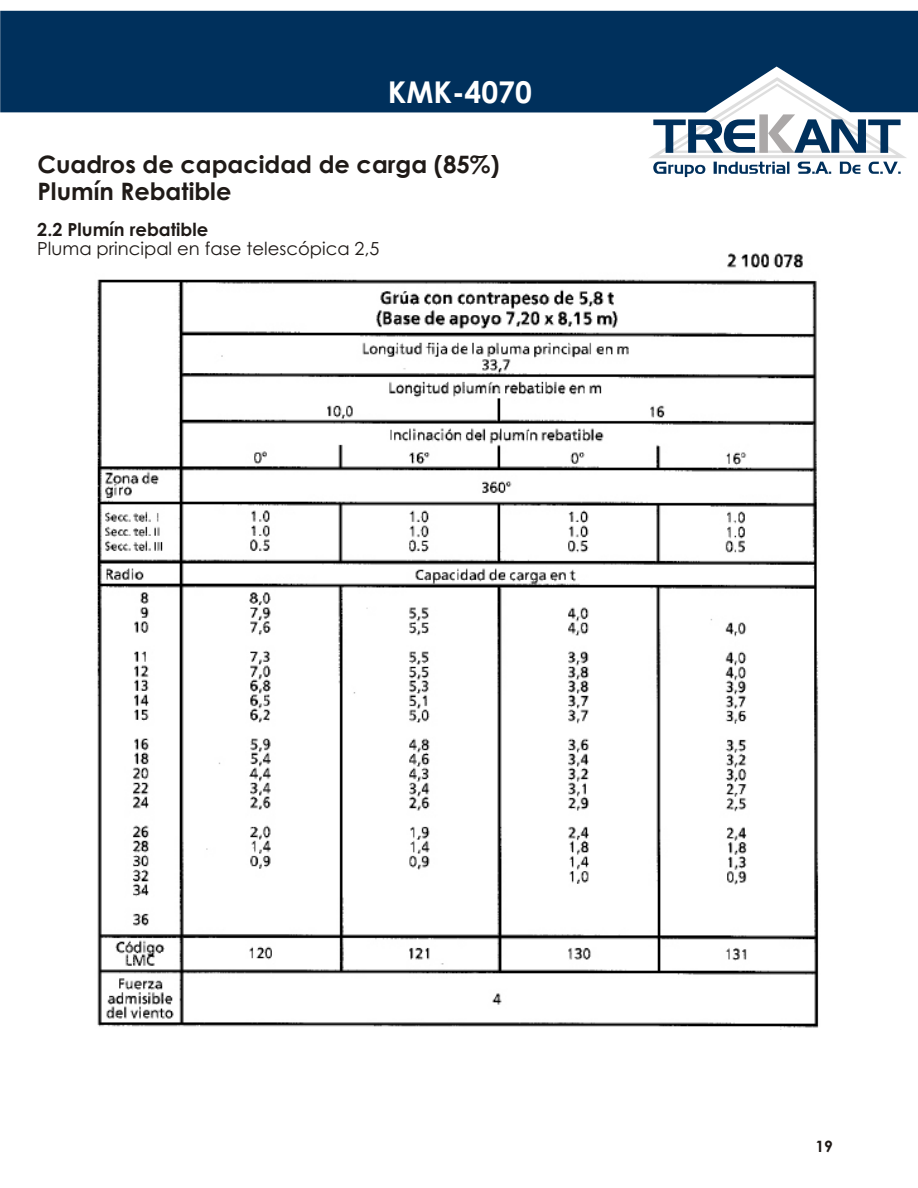
<style>
.page{position:relative;width:918px;height:1188px;background:#fff}
.page>*{position:absolute;margin:0;border:0;box-sizing:border-box;transform-origin:0 0}
.t1{font:700 30px "Century Gothic";color:#fff}
.t2{font:700 24px "Century Gothic";color:#1f1a17}
.t3{font:18px "Century Gothic";color:#1f1a17}
.t4{font:700 18px "Century Gothic";color:#1f1a17}
.t5{font:700 15.6px "Century Gothic";color:#1f1a17}
</style>
<div class="page">
<img style="left:97px;top:253px;width:722px;height:775px">
<div style="left:0;top:11px;width:918px;height:102px;background:#00305c"></div>
<svg style="left:648px;top:77px;width:259px;height:100px"></svg>
<p class="t1" style="left:388px;top:76px;width:145px">KMK-4070</p>
<p class="t2" style="left:38px;top:151px;width:464px">Cuadros de capacidad de carga (85%)</p>
<p class="t2" style="left:38px;top:178px;width:195px">Plumín Rebatible</p>
<p class="t4" style="left:37px;top:219px;width:172px">2.2 Plumín rebatible</p>
<p class="t3" style="left:37px;top:239px;width:344px">Pluma principal en fase telescópica 2,5</p>
<p class="t5" style="left:815px;top:1137px;width:19px">19</p>
</div>
